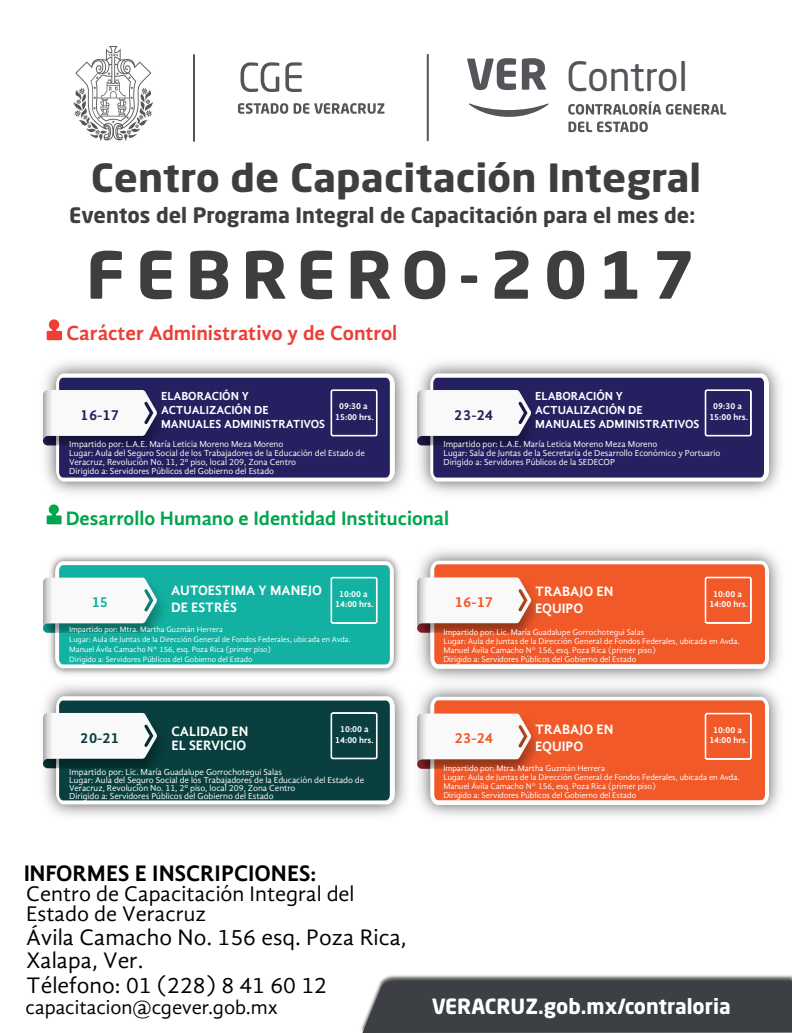
<style>
.page{position:relative;width:792px;height:1033px;background:#fff}
.page>*{position:absolute;margin:0;border:0;box-sizing:border-box;transform-origin:0 0}
.t1{font:700 64px "Neo Sans Pro";letter-spacing:.145em;color:#3e3e3f;scale:1.07 1}
.t2{font:39.9px "Neo Sans Pro";letter-spacing:-.005em;color:#54555a}
.t3{font:700 38.4px "Neo Sans Pro";color:#3e3e3f;scale:1.07 1}
.t4{font:23.1px/23.1px "Gandhi Sans";color:#000001}
.t5{font:700 23.1px "Gandhi Sans";color:#000001}
.t6{font:21.8px/20.5px "Gandhi Sans";color:#000001}
.t7{font:700 21px "Neo Sans Pro";color:#3e3e3f}
.t8{font:700 21px "Gandhi Sans";color:#ee3e35}
.t9{font:700 20.7px "Neo Sans Pro";color:#fff}
.t10{font:20.2px "Gandhi Sans";color:#000001}
.t11{font:700 20.1px "Gandhi Sans";color:#00a54f}
.t12{font:700 15px "Gandhi Sans";color:#f15929}
.t13{font:700 15px "Gandhi Sans";color:#252161}
.t14{font:700 15px "Gandhi Sans";color:#093f3f}
.t15{font:700 15px "Gandhi Sans";color:#12b1a1}
.t16{font:700 14px/16.8px "Gandhi Sans";color:#fff}
.t17{font:700 12px/14.4px "Gandhi Sans";color:#fff}
.t18{font:9px/9px "Gandhi Sans";letter-spacing:-.005em;color:#fff}
.t19{font:700 9px/10.8px "Gandhi Sans";color:#fff;text-align:center}
.t20{font:8.5px/9px "Gandhi Sans";letter-spacing:-.005em;color:#fff}
.t21{font:8px/10px "Gandhi Sans";color:#fff}
</style>
<div class="page">
<svg style="left:47px;top:504px;width:15px;height:20px"></svg>
<svg style="left:568px;top:101px;width:158px;height:14px"></svg>
<svg style="left:568px;top:121px;width:80px;height:11px"></svg>
<svg style="left:467px;top:58px;width:49px;height:32px"></svg>
<svg style="left:522px;top:58px;width:24px;height:32px"></svg>
<svg style="left:469px;top:103px;width:80px;height:14px"></svg>
<svg style="left:241px;top:62px;width:38px;height:30px"></svg>
<svg style="left:285px;top:62px;width:17px;height:30px"></svg>
<hr style="left:193px;top:54px;width:2px;height:88px;background:#54555a">
<hr style="left:427px;top:54px;width:2px;height:87px;background:#54555a">
<svg style="left:238px;top:103px;width:50px;height:11px"></svg>
<svg style="left:294px;top:103px;width:90px;height:11px"></svg>
<img style="left:73px;top:46px;width:80px;height:95px">
<svg style="left:47px;top:319px;width:15px;height:21px"></svg>
<img style="left:419px;top:550px;width:361px;height:125px">
<svg style="left:430px;top:560px;width:339px;height:108px"></svg>
<div style="left:434px;top:564px;width:331px;height:100px;background:#f15929"></div>
<img style="left:419px;top:572px;width:128px;height:79px">
<svg style="left:417px;top:577px;width:114px;height:55px"></svg>
<svg style="left:704px;top:576px;width:48px;height:48px;background:#f26f45"></svg>
<img style="left:49px;top:555px;width:351px;height:119px">
<svg style="left:55px;top:561px;width:339px;height:107px"></svg>
<div style="left:59px;top:565px;width:331px;height:99px;background:#12b1a1"></div>
<img style="left:45px;top:572px;width:128px;height:79px">
<svg style="left:43px;top:577px;width:114px;height:55px"></svg>
<svg style="left:325px;top:570px;width:53px;height:54px;background:#2ab9aa"></svg>
<img style="left:45px;top:362px;width:361px;height:131px">
<svg style="left:56px;top:373px;width:339px;height:108px"></svg>
<div style="left:59px;top:378px;width:331px;height:99px;background:#252161"></div>
<img style="left:42px;top:385px;width:131px;height:79px">
<svg style="left:43px;top:390px;width:114px;height:55px"></svg>
<svg style="left:330px;top:389px;width:48px;height:48px;background:#403c74"></svg>
<img style="left:419px;top:362px;width:361px;height:131px">
<svg style="left:430px;top:373px;width:339px;height:108px"></svg>
<div style="left:433px;top:378px;width:331px;height:99px;background:#252161"></div>
<img style="left:405px;top:385px;width:142px;height:79px">
<svg style="left:417px;top:390px;width:114px;height:55px"></svg>
<svg style="left:704px;top:389px;width:48px;height:48px;background:#413d75"></svg>
<img style="left:419px;top:675px;width:361px;height:141px">
<svg style="left:430px;top:696px;width:339px;height:108px"></svg>
<div style="left:434px;top:700px;width:331px;height:100px;background:#f15929"></div>
<img style="left:419px;top:708px;width:128px;height:79px">
<svg style="left:417px;top:713px;width:114px;height:55px"></svg>
<svg style="left:704px;top:712px;width:48px;height:48px;background:#f26f46"></svg>
<img style="left:45px;top:674px;width:361px;height:142px">
<svg style="left:56px;top:696px;width:339px;height:108px"></svg>
<div style="left:59px;top:700px;width:331px;height:100px;background:#093f3f"></div>
<img style="left:42px;top:708px;width:131px;height:79px">
<svg style="left:43px;top:712px;width:114px;height:56px"></svg>
<svg style="left:330px;top:711px;width:48px;height:48px;background:#275656"></svg>
<img style="left:361px;top:975px;width:431px;height:57px">
<div style="left:362px;top:980px;width:430px;height:52px;background:#3c3f44"></div>
<h2 class="t2" style="left:567px;top:51px;width:123px">Control</h2>
<h3 class="t3" style="left:91px;top:153px;width:572px">Centro de Capacitación Integral</h3>
<h3 class="t7" style="left:69px;top:202px;width:627px">Eventos del Programa Integral de Capacitación para el mes de:</h3>
<h1 class="t1" style="left:86px;top:234px;width:572px">FEBRERO-2017</h1>
<h3 class="t8" style="left:66px;top:320px;width:333px">Carácter Administrativo y de Control</h3>
<h3 class="t17" style="left:161px;top:388px;width:166px">ELABORACIÓN Y<br>ACTUALIZACIÓN DE<br>MANUALES ADMINISTRATIVOS</h3>
<p class="t19" style="left:335px;top:401px;width:40px">09:30 a<br>15:00 hrs.</p>
<p class="t18" style="left:69px;top:439px;width:297px">Impartido por: L.A.E. María Leticia Moreno Meza Moreno<br>Lugar: Aula del Seguro Social de los Trabajadores de la Educación del Estado de Veracruz, Revolución No. 11, 2º piso, local 209, Zona Centro<br>Dirigido a: Servidores Públicos del Gobierno del Estado</p>
<h3 class="t13" style="left:81px;top:406px;width:40px">16-17</h3>
<h3 class="t17" style="left:535px;top:388px;width:166px">ELABORACIÓN Y<br>ACTUALIZACIÓN DE<br>MANUALES ADMINISTRATIVOS</h3>
<p class="t19" style="left:709px;top:401px;width:40px">09:30 a<br>15:00 hrs.</p>
<p class="t18" style="left:443px;top:439px;width:278px">Impartido por: L.A.E. María Leticia Moreno Meza Moreno<br>Lugar: Sala de Juntas de la Secretaría de Desarrollo Económico y Portuario<br>Dirigido a: Servidores Públicos de la SEDECOP</p>
<h3 class="t13" style="left:455px;top:406px;width:40px">23-24</h3>
<h3 class="t11" style="left:66px;top:506px;width:385px">Desarrollo Humano e Identidad Institucional</h3>
<h3 class="t16" style="left:171px;top:582px;width:152px">AUTOESTIMA Y MANEJO<br>DE ESTRÉS</h3>
<p class="t19" style="left:335px;top:588px;width:40px">10:00 a<br>14:00 hrs.</p>
<p class="t21" style="left:69px;top:624px;width:283px">Impartido por: Mtra. Martha Guzmán Herrera<br>Lugar: Aula de Juntas de la Dirección General de Fondos Federales, ubicada en Avda.<br>Manuel Ávila Camacho N° 156, esq. Poza Rica (primer piso)<br>Dirigido a: Servidores Públicos del Gobierno del Estado</p>
<p class="t19" style="left:330px;top:593px;width:40px">14:00 hrs.</p>
<h3 class="t15" style="left:92px;top:593px;width:18px">15</h3>
<h3 class="t16" style="left:171px;top:724px;width:79px;line-height:14px">CALIDAD EN<br>EL SERVICIO</h3>
<p class="t19" style="left:335px;top:723px;width:40px">10:00 a<br>14:00 hrs.</p>
<p class="t18" style="left:69px;top:767px;width:296px;line-height:8px">Impartido por: Lic. María Guadalupe Gorrochotegui Salas<br>Lugar: Aula del Seguro Social de los Trabajadores de la Educación del Estado de Veracruz, Revolución No. 11, 2º piso, local 209, Zona Centro<br>Dirigido a: Servidores Públicos del Gobierno del Estado</p>
<h3 class="t14" style="left:81px;top:729px;width:40px">20-21</h3>
<h3 class="t5" style="left:23px;top:859px;width:295px">INFORMES E INSCRIPCIONES:</h3>
<h3 class="t6" style="left:26px;top:883px;width:330px">Centro de Capacitación Integral del<br>Estado de Veracruz</h3>
<h3 class="t4" style="left:26px;top:925px;width:382px">Ávila Camacho No. 156 esq. Poza Rica,<br>Xalapa, Ver.</h3>
<h3 class="t4" style="left:26px;top:973px;width:302px">Télefono: 01 (228) 8 41 60 12</h3>
<h3 class="t10" style="left:26px;top:995px;width:254px">capacitacion@cgever.gob.mx</h3>
<h3 class="t16" style="left:535px;top:583px;width:80px">TRABAJO EN<br>EQUIPO</h3>
<p class="t19" style="left:709px;top:588px;width:40px">10:00 a<br>14:00 hrs.</p>
<p class="t20" style="left:443px;top:628px;width:298px">Impartido por: Lic. María Guadalupe Gorrochotegui Salas<br>Lugar: Aula de Juntas de la Dirección General de Fondos Federales, ubicada en Avda.<br>Manuel Ávila Camacho N° 156, esq. Poza Rica (primer piso)<br>Dirigido a: Servidores Públicos del Gobierno del Estado</p>
<h3 class="t12" style="left:455px;top:593px;width:40px">16-17</h3>
<h3 class="t16" style="left:535px;top:721px;width:80px">TRABAJO EN<br>EQUIPO</h3>
<p class="t19" style="left:709px;top:724px;width:40px">10:00 a<br>14:00 hrs.</p>
<p class="t20" style="left:443px;top:764px;width:298px">Impartido por: Mtra. Martha Guzmán Herrera<br>Lugar: Aula de Juntas de la Dirección General de Fondos Federales, ubicada en Avda.<br>Manuel Ávila Camacho N° 156, esq. Poza Rica (primer piso)<br>Dirigido a: Servidores Públicos del Gobierno del Estado</p>
<h3 class="t12" style="left:455px;top:729px;width:40px">23-24</h3>
<h3 class="t9" style="left:432px;top:992px;width:300px">VERACRUZ.gob.mx/contraloria</h3>
</div>
